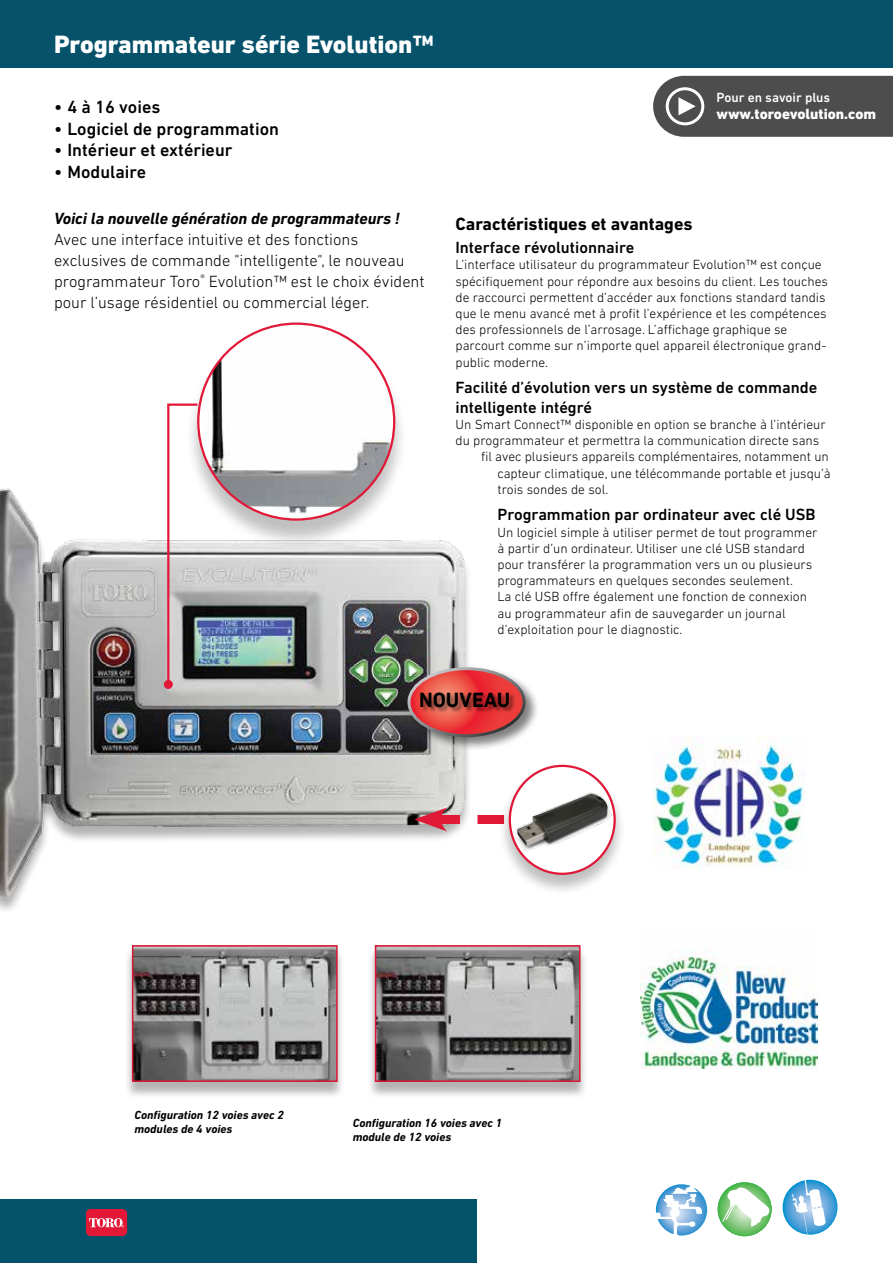
<style>
.page{position:relative;width:893px;height:1263px;background:#fff}
.page>*{position:absolute;margin:0;border:0;box-sizing:border-box;transform-origin:0 0}
.t1{font:800 25.5px "DIN Next LT Pro";color:#fff}
.t2{font:700 21px "DIN Next LT Pro";color:#000}
.t3{font:500 18px "DIN Next LT Pro";color:#000}
.t4{font:700 18px "DIN Next LT Pro";color:#000}
.t5{font:300 16.5px/21px "DIN Next LT Pro";color:#000}
.t6{font:500 16.5px/19.8px "DIN Next LT Pro";color:#000}
.t7{font:italic 700 16.5px "DIN Next LT Pro";color:#000}
.t8{font:800 15px "DIN Next LT Pro";color:#fff}
.t9{font:300 13.5px/16.2px "DIN Next LT Pro";color:#000}
.t10{font:500 13.5px "DIN Next LT Pro";color:#fff}
.t11{font:italic 700 12px/14.4px "DIN Next LT Pro";color:#000}
</style>
<div class="page">
<svg style="left:656px;top:1184px;width:51px;height:51px"></svg>
<svg style="left:655px;top:1186px;width:47px;height:50px"></svg>
<div style="left:0;top:1199px;width:477px;height:64px;background:#05536b"></div>
<div style="left:0;top:0;width:893px;height:68px;background:#05526a"></div>
<div style="left:86px;top:1209px;width:41px;height:27px;background:#e31837;border-radius:5px"></div>
<svg style="left:89px;top:1218px;width:35px;height:9px"></svg>
<img style="left:0;top:488px;width:469px;height:422px">
<div style="left:124px;top:947px;width:221px;height:152px;background:#000;opacity:.3"></div>
<img style="left:135px;top:948px;width:200px;height:131px">
<div style="left:132px;top:945px;width:206px;height:137px;border:2px solid #db1736"></div>
<div style="left:367px;top:947px;width:221px;height:152px;background:#000;opacity:.3"></div>
<img style="left:378px;top:948px;width:199px;height:131px">
<div style="left:375px;top:945px;width:205px;height:137px;border:2px solid #db1736"></div>
<div style="left:406px;top:665px;width:134px;height:87px;background:#000;opacity:.5"></div>
<svg style="left:409px;top:669px;width:115px;height:67px;background:#cb5a58"></svg>
<div style="left:407px;top:667px;width:119px;height:70px;border:3px solid #fff;border-radius:50%"></div>
<div style="left:420px;top:692px;width:96px;height:21px;background:#000;opacity:.5"></div>
<svg style="left:783px;top:1180px;width:54px;height:55px"></svg>
<svg style="left:792px;top:1180px;width:34px;height:55px"></svg>
<svg style="left:718px;top:1182px;width:54px;height:54px"></svg>
<svg style="left:722px;top:1187px;width:48px;height:39px"></svg>
<img style="left:654px;top:737px;width:150px;height:132px">
<img style="left:640px;top:949px;width:178px;height:120px">
<svg style="left:653px;top:76px;width:240px;height:61px;background:#595959"></svg>
<div style="left:185px;top:326px;width:223px;height:223px;background:#000;opacity:.25"></div>
<img style="left:198px;top:324px;width:196px;height:195px;border-radius:98px">
<svg style="left:166px;top:402px;width:34px;height:285px"></svg>
<div style="left:164px;top:680px;width:9px;height:9px;background:#e11837;border-radius:50%"></div>
<svg style="left:414px;top:807px;width:84px;height:24px"></svg>
<div style="left:498px;top:764px;width:129px;height:132px;background:#000;opacity:.25"></div>
<svg style="left:510px;top:766px;width:105px;height:108px"></svg>
<img style="left:510px;top:771px;width:105px;height:89px">
<div style="left:509px;top:765px;width:107px;height:110px;border:2px solid #e11837;border-radius:50%"></div>
<h1 class="t1" style="left:54px;top:29px;width:381px">Programmateur série Evolution™</h1>
<h3 class="t3" style="left:54px;top:96px;width:108px">• 4 à 16 voies</h3>
<h3 class="t3" style="left:54px;top:118px;width:226px">• Logiciel de programmation</h3>
<h3 class="t3" style="left:54px;top:140px;width:180px">• Intérieur et extérieur</h3>
<h3 class="t3" style="left:54px;top:161px;width:94px">• Modulaire</h3>
<p class="t7" style="left:54px;top:208px;width:347px">Voici la nouvelle génération de programmateurs !</p>
<p class="t5" style="left:54px;top:228px;width:372px">Avec une interface intuitive et des fonctions exclusives de commande "intelligente", le nouveau programmateur Toro<sup>®</sup> Evolution™ est le choix évident pour l’usage résidentiel ou commercial léger.</p>
<p class="t10" style="left:716px;top:90px;width:115px">Pour en savoir plus</p>
<p class="t8" style="left:716px;top:105px;width:161px">www.toroevolution.com</p>
<h3 class="t4" style="left:455px;top:213px;width:239px">Caractéristiques et avantages</h3>
<p class="t6" style="left:455px;top:237px;width:181px">Interface révolutionnaire</p>
<p class="t9" style="left:455px;top:256px;width:374px">L’interface utilisateur du programmateur Evolution™ est conçue spécifiquement pour répondre aux besoins du client. Les touches de raccourci permettent d’accéder aux fonctions standard tandis que le menu avancé met à profit l’expérience et les compétences des professionnels de l’arrosage. L’affichage graphique se parcourt comme sur n’importe quel appareil électronique grand&shy;public moderne.</p>
<p class="t6" style="left:455px;top:377px;width:363px">Facilité d’évolution vers un système de commande intelligente intégré</p>
<p class="t9" style="left:455px;top:416px;width:372px">Un Smart Connect™ disponible en option se branche à l’intérieur</p>
<p class="t9" style="left:455px;top:432px;width:365px">du programmateur et permettra la communication directe sans</p>
<p class="t9" style="left:481px;top:449px;width:349px">fil avec plusieurs appareils complémentaires, notamment un</p>
<p class="t9" style="left:497px;top:465px;width:335px">capteur climatique, une télécommande portable et jusqu’à</p>
<p class="t9" style="left:497px;top:481px;width:112px">trois sondes de sol.</p>
<p class="t6" style="left:497px;top:505px;width:319px">Programmation par ordinateur avec clé USB</p>
<p class="t9" style="left:497px;top:524px;width:321px">Un logiciel simple à utiliser permet de tout programmer à partir d’un ordinateur. Utiliser une clé USB standard pour transférer la programmation vers un ou plusieurs programmateurs en quelques secondes seulement.<br>La clé USB offre également une fonction de connexion au programmateur afin de sauvegarder un journal d’exploitation pour le diagnostic.</p>
<h2 class="t2" style="left:419px;top:688px;width:93px">NOUVEAU</h2>
<p class="t11" style="left:134px;top:1107px;width:151px">Configuration 12 voies avec 2 modules de 4 voies</p>
<p class="t11" style="left:353px;top:1115px;width:151px">Configuration 16 voies avec 1 module de 12 voies</p>
</div>
